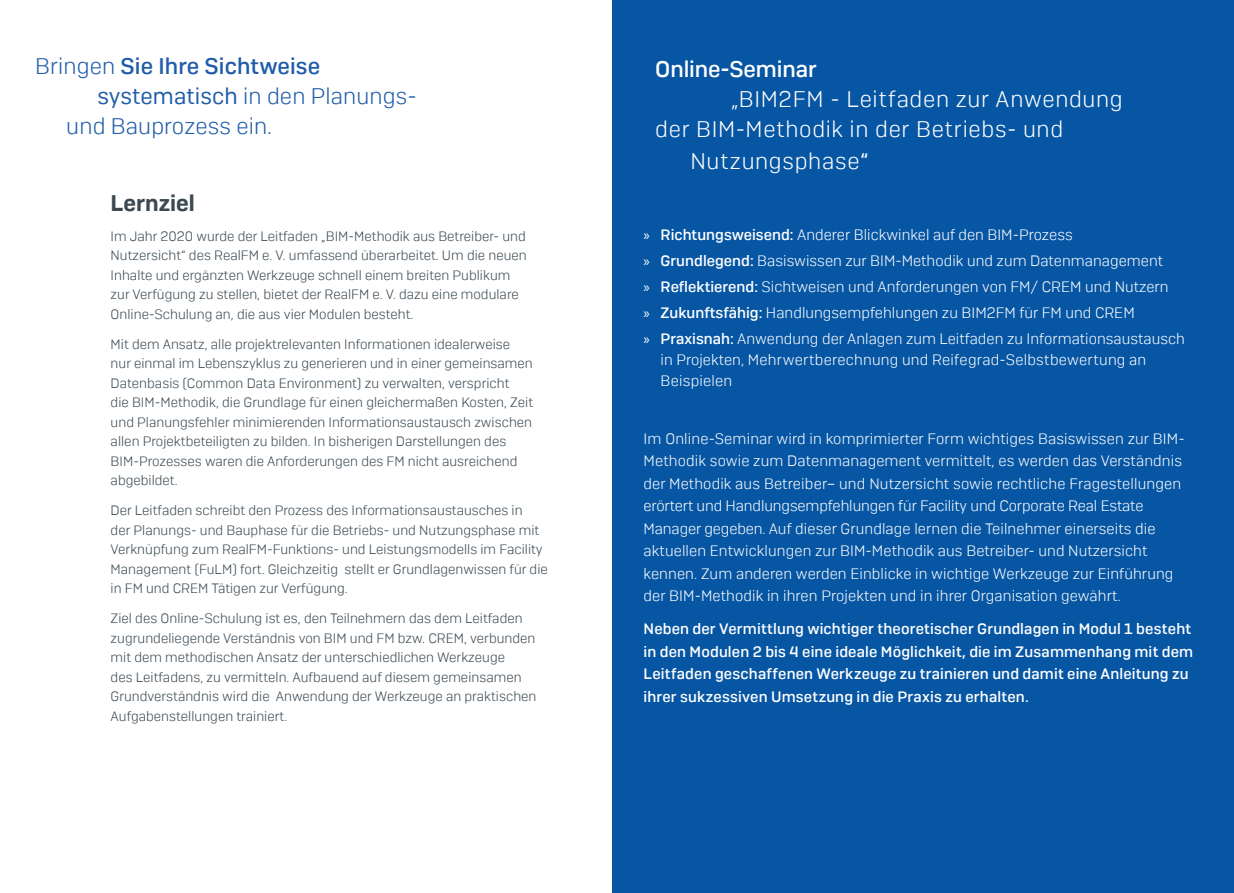
<style>
.page{position:relative;width:1234px;height:893px;background:#fff}
.page>*{position:absolute;margin:0;border:0;box-sizing:border-box;transform-origin:0 0}
.t1{font:22.5px "Camber Lg";letter-spacing:.03em;color:#fff}
.DIAGRAMM_Subhead{font:22.5px "Camber Lg";letter-spacing:.005em;color:#205da9}
.DIAGRAMM_Subhead-2{font:500 22.5px "Camber";letter-spacing:.005em;color:#205da9}
.t2{font:500 22.5px "Camber";letter-spacing:-.005em;color:#fff}
.Fließtext{font:600 22.5px "Camber";color:#3b4952}
.Fließtext-2{font:15px/22.5px "Camber Lg";letter-spacing:.005em;color:#fff}
.Fließtext-3{font:500 15px/22.5px "Camber";letter-spacing:.01em;color:#fff}
.Fließtext-4{font:13.5px/19.5px "Camber Lg";color:#3b4952}
.s1{font-family:"Camber Lg";font-weight:400}
.s2{font-family:"Camber"}
.s3{font-family:"Myriad Pro"}
.s4{font-family:"Camber";font-weight:500}
</style>
<div class="page">
<div style="left:612px;top:0;width:621px;height:893px;background:#0756a4"></div>
<p class="DIAGRAMM_Subhead-2" style="left:35px;top:53px;width:286px"><span class="s1">Bringen</span> Sie Ihre Sichtweise</p>
<p class="DIAGRAMM_Subhead" style="left:97px;top:83px;width:321px"><span class="s2">systematisch</span> in den Planungs-</p>
<p class="DIAGRAMM_Subhead" style="left:66px;top:113px;width:207px">und Bauprozess ein.</p>
<p class="Fließtext" style="left:111px;top:189px;width:86px">Lernziel</p>
<p class="Fließtext-4" style="left:111px;top:226px;width:417px">Im Jahr 2020 wurde der Leitfaden „BIM-Methodik aus Betreiber- und Nutzersicht“ des RealFM e. V. umfassend überarbeitet. Um die neuen Inhalte und ergänzten Werkzeuge schnell einem breiten Publikum zur Verfügung zu stellen, bietet der RealFM e. V. dazu eine modulare Online-Schulung an, die aus vier Modulen besteht.</p>
<p class="Fließtext-4" style="left:111px;top:334px;width:424px">Mit dem Ansatz, alle projektrelevanten Informationen idealerweise nur einmal im Lebenszyklus zu generieren und in einer gemeinsamen Datenbasis (Common Data Environment) zu verwalten, verspricht<br>die BIM-Methodik, die Grundlage für einen gleichermaßen Kosten, Zeit und Planungsfehler minimierenden Informationsaustausch zwischen allen Projektbeteiligten zu bilden. In bisherigen Darstellungen des BIM-Prozesses waren die Anforderungen des FM nicht ausreichend abgebildet.</p>
<p class="Fließtext-4" style="left:111px;top:500px;width:438px">Der Leitfaden schreibt den Prozess des Informationsaustausches in<br>der Planungs- und Bauphase für die Betriebs- und Nutzungsphase mit Verknüpfung zum RealFM-Funktions- und Leistungsmodells im Facility Management (FuLM) fort. Gleichzeitig stellt er Grundlagenwissen für die in FM und CREM Tätigen zur Verfügung.</p>
<p class="Fließtext-4" style="left:111px;top:608px;width:427px">Ziel des Online-Schulung ist es, den Teilnehmern das dem Leitfaden zugrundeliegende Verständnis von BIM und FM bzw. CREM, verbunden mit dem methodischen Ansatz der unterschiedlichen Werkzeuge<br>des Leitfadens, zu vermitteln. Aufbauend auf diesem gemeinsamen Grundverständnis wird die Anwendung der Werkzeuge an praktischen Aufgabenstellungen trainiert.</p>
<p class="t2" style="left:655px;top:56px;width:163px">Online-Seminar</p>
<p class="t1" style="left:731px;top:86px;width:393px">„BIM2FM - Leitfaden zur Anwendung</p>
<p class="t1" style="left:655px;top:116px;width:409px">der BIM-Methodik in der Betriebs- und</p>
<p class="t1" style="left:690px;top:148px;width:180px">Nutzungsphase<span class="s2">“</span></p>
<p class="Fließtext-2" style="left:643px;top:223px;width:430px"><span class="s3">»</span> <span class="s4">Richtungsweisend:</span> Anderer Blickwinkel auf den BIM-Prozess</p>
<p class="Fließtext-2" style="left:643px;top:249px;width:521px"><span class="s3">»</span> <span class="s4">Grundlegend:</span> Basiswissen zur BIM-Methodik und zum Datenmanagement</p>
<p class="Fließtext-2" style="left:643px;top:275px;width:526px"><span class="s3">»</span> <span class="s4">Reflektierend:</span> Sichtweisen und Anforderungen von FM/ CREM und Nutzern</p>
<p class="Fließtext-2" style="left:643px;top:301px;width:492px"><span class="s3">»</span> <span class="s4">Zukunftsfähig:</span> Handlungsempfehlungen zu BIM2FM für FM und CREM</p>
<p class="Fließtext-2" style="left:660px;top:328px;width:525px;line-height:21px;text-indent:-17px"><span class="s3">»</span> <span class="s4">Praxisnah:</span> Anwendung der Anlagen zum Leitfaden zu Informationsaustausch in Projekten, Mehrwertberechnung und Reifegrad-Selbstbewertung an<br>Beispielen</p>
<p class="Fließtext-2" style="left:643px;top:427px;width:542px">Im Online-Seminar wird in komprimierter Form wichtiges Basiswissen zur BIM-Methodik sowie zum Datenmanagement vermittelt, es werden das Verständnis der Methodik aus Betreiber– und Nutzersicht sowie rechtliche Fragestellungen erörtert und Handlungsempfehlungen für Facility und Corporate Real Estate Manager gegeben. Auf dieser Grundlage lernen die Teilnehmer einerseits die aktuellen Entwicklungen zur BIM-Methodik aus Betreiber- und Nutzersicht kennen. Zum anderen werden Einblicke in wichtige Werkzeuge zur Einführung der BIM-Methodik in ihren Projekten und in ihrer Organisation gewährt.</p>
<p class="Fließtext-3" style="left:643px;top:618px;width:551px">Neben der Vermittlung wichtiger theoretischer Grundlagen in Modul 1 besteht in den Modulen 2 bis 4 eine ideale Möglichkeit, die im Zusammenhang mit dem Leitfaden geschaffenen Werkzeuge zu trainieren und damit eine Anleitung zu ihrer sukzessiven Umsetzung in die Praxis zu erhalten.</p>
</div>
